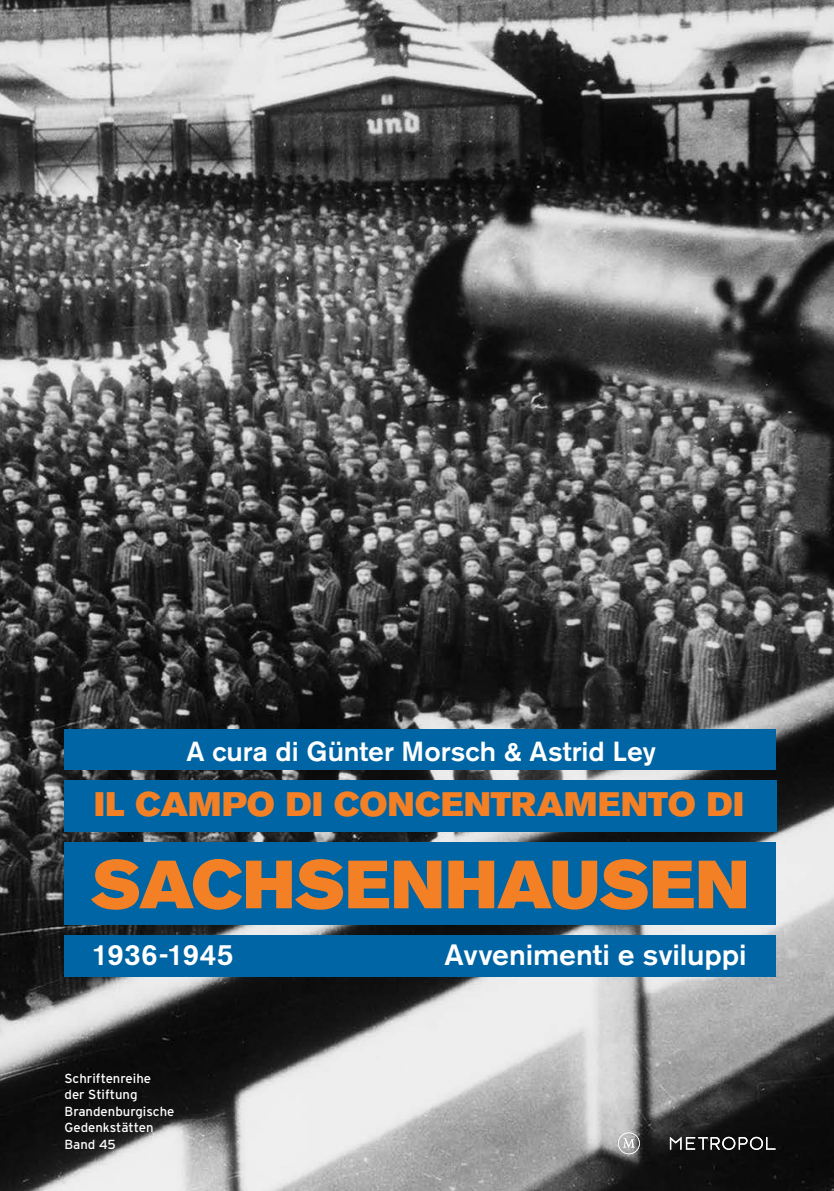
<style>
.page{position:relative;width:834px;height:1191px;background:#fff}
.page>*{position:absolute;margin:0;border:0;box-sizing:border-box;transform-origin:0 0}
.t1{font:67.38px "Akzidenz Grotesk BE Super";color:#f48026}
.t2{font:33.77px "Akzidenz Grotesk BE Super";letter-spacing:.01em;color:#f48026}
.t3{font:500 29.22px "Akzidenz Grotesk BE";letter-spacing:-.005em;color:#fff}
.t4{font:500 27.3px "Akzidenz Grotesk BE";color:#fff}
.t5{font:13.12px/16.6px "Interstate";color:#fff}
</style>
<div class="page">
<img style="left:0;top:0;width:833px;height:1191px">
<div style="left:64px;top:935px;width:712px;height:41px;background:#0065a4"></div>
<div style="left:64px;top:843px;width:711px;height:82px;background:#0065a4"></div>
<div style="left:64px;top:780px;width:712px;height:52px;background:#0065a4"></div>
<div style="left:64px;top:729px;width:712px;height:40px;background:#0065a4"></div>
<svg style="left:103px;top:769px;width:211px;height:11px"></svg>
<svg style="left:331px;top:769px;width:367px;height:11px"></svg>
<svg style="left:618px;top:1132px;width:21px;height:22px"></svg>
<svg style="left:669px;top:1136px;width:106px;height:13px"></svg>
<h3 class="t4" style="left:187px;top:734px;width:470px">A cura di Günter Morsch &amp; Astrid Ley</h3>
<h2 class="t2" style="left:94px;top:784px;width:651px">IL CAMPO DI CONCENTRAMENTO DI</h2>
<h1 class="t1" style="left:90px;top:845px;width:660px">SACHSENHAUSEN</h1>
<h3 class="t3" style="left:92px;top:936px;width:143px">1936-1945</h3>
<h3 class="t3" style="left:444px;top:936px;width:303px">Avvenimenti e sviluppi</h3>
<p class="t5" style="left:64px;top:1069px;width:111px">Schriftenreihe der Stiftung<br>Brandenburgische<br>Gedenkstätten<br>Band 45</p>
</div>
